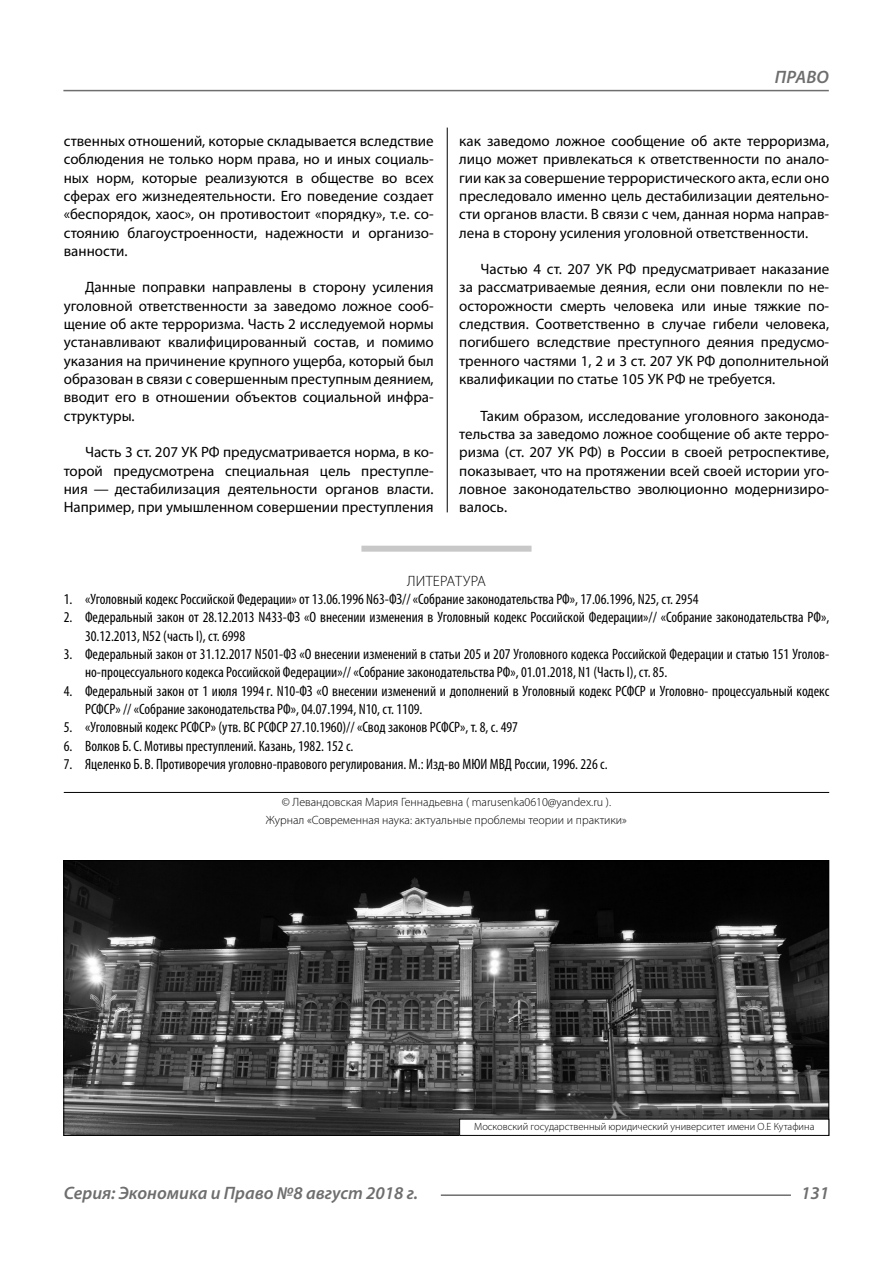
<style>
.page{position:relative;width:893px;height:1263px;background:#fff}
.page>*{position:absolute;margin:0;border:0;box-sizing:border-box;transform-origin:0 0}
.t1{font:italic 600 18px "Myriad Pro";color:#6e6e6e}
.Normal{font:15px/18.3px "Myriad Pro";color:#000;text-align:justify}
.t2{font:condensed 15px/18.3px "Myriad Pro";color:#000}
.Literature{font:300 15px "Myriad Pro";letter-spacing:.02em;color:#000}
.Copy{font:300 12px/18.3px "Myriad Pro";color:#000;text-align:center}
.Author-doc{font:300 10.5px "Myriad Pro";color:#000}
</style>
<div class="page">
<hr style="left:63px;top:90px;width:766px;height:1px;background:#6e6e6e">
<hr style="left:441px;top:1194px;width:350px;height:2px;background:#6e6e6e">
<div style="left:361px;top:546px;width:170px;height:6px;background:#c8c8c8"></div>
<hr style="left:64px;top:792px;width:765px;height:1px;background:#000">
<img style="left:65px;top:862px;width:762px;height:272px">
<div style="left:460px;top:1119px;width:369px;height:16px;background:#fff"></div>
<div style="left:459px;top:1119px;width:370px;height:17px;border:1px solid #000"></div>
<hr style="left:447px;top:128px;width:1px;height:384px;background:#000">
<p class="Normal" style="left:64px;top:131px;width:371px">ственных отношений, которые складывается вследствие соблюдения не только норм права, но и иных социаль&shy;ных норм, которые реализуются в обществе во всех сферах его жизнедеятельности. Его поведение создает «беспорядок, хаос», он противостоит «порядку», т.е. со&shy;стоянию благоустроенности, надежности и организо&shy;ванности.</p>
<p class="Normal" style="left:64px;top:278px;width:371px;text-indent:21px">Данные поправки направлены в сторону усиления уголовной ответственности за заведомо ложное сооб&shy;щение об акте терроризма. Часть 2 исследуемой нормы устанавливают квалифицированный состав, и помимо указания на причинение крупного ущерба, который был образован в связи с совершенным преступным деянием, вводит его в отношении объектов социальной инфра&shy;структуры.</p>
<p class="Normal" style="left:64px;top:443px;width:371px;text-indent:21px">Часть 3 ст. 207 УК РФ предусматривается норма, в ко&shy;торой предусмотрена специальная цель преступле&shy;ния — дестабилизация деятельности органов власти.<br>Например, при умышленном совершении преступления</p>
<p class="t1" style="left:775px;top:66px;width:24px">Право</p>
<p class="Normal" style="left:459px;top:131px;width:371px">как заведомо ложное сообщение об акте терроризма, лицо может привлекаться к ответственности по анало&shy;гии как за совершение террористического акта, если оно преследовало именно цель дестабилизации деятельно&shy;сти органов власти. В связи с чем, данная норма направ&shy;лена в сторону усиления уголовной ответственности.</p>
<p class="Normal" style="left:459px;top:260px;width:371px;text-indent:21px">Частью 4 ст. 207 УК РФ предусматривает наказание за рассматриваемые деяния, если они повлекли по не&shy;осторожности смерть человека или иные тяжкие по&shy;следствия. Соответственно в случае гибели человека, погибшего вследствие преступного деяния предусмо&shy;тренного частями 1, 2 и 3 ст. 207 УК РФ дополнительной квалификации по статье 105 УК РФ не требуется.</p>
<p class="Normal" style="left:459px;top:406px;width:371px;text-indent:21px">Таким образом, исследование уголовного законода&shy;тельства за заведомо ложное сообщение об акте терро&shy;ризма (ст. 207 УК РФ) в России в своей ретроспективе, показывает, что на протяжении всей своей истории уго&shy;ловное законодательство эволюционно модернизиро&shy;валось.</p>
<p class="Literature" style="left:407px;top:572px;width:80px">ЛИТЕРАТУРА</p>
<p class="t2" style="left:64px;top:590px;width:636px">1. «Уголовный кодекс Российской Федерации» от 13.06.1996 N63-ФЗ// «Собрание законодательства РФ», 17.06.1996, N25, ст. 2954</p>
<p class="t2" style="left:85px;top:608px;width:746px;text-indent:-21px">2. Федеральный закон от 28.12.2013 N433-ФЗ «О внесении изменения в Уголовный кодекс Российской Федерации»// «Собрание законодательства РФ»,<br>30.12.2013, N52 (часть I), ст. 6998</p>
<p class="t2" style="left:85px;top:645px;width:746px;text-indent:-21px">3. Федеральный закон от 31.12.2017 N501-ФЗ «О внесении изменений в статьи 205 и 207 Уголовного кодекса Российской Федерации и статью 151 Уголов&shy;но-процессуального кодекса Российской Федерации»// «Собрание законодательства РФ», 01.01.2018, N1 (Часть I), ст. 85.</p>
<p class="t2" style="left:85px;top:681px;width:746px;text-indent:-21px">4. Федеральный закон от 1 июля 1994 г. N10-ФЗ «О внесении изменений и дополнений в Уголовный кодекс РСФСР и Уголовно- процессуальный кодекс<br>РСФСР» // «Собрание законодательства РФ», 04.07.1994, N10, ст. 1109.</p>
<p class="t2" style="left:64px;top:718px;width:456px">5. «Уголовный кодекс РСФСР» (утв. ВС РСФСР 27.10.1960)// «Свод законов РСФСР», т. 8, с. 497</p>
<p class="t2" style="left:64px;top:736px;width:291px">6. Волков Б.С. Мотивы преступлений. Казань, 1982. 152 с.</p>
<p class="t2" style="left:64px;top:755px;width:545px">7. Яцеленко Б. В. Противоречия уголовно-правового регулирования. М.: Изд-во МЮИ МВД России, 1996. 226 с.</p>
<p class="Copy" style="left:266px;top:792px;width:363px">© Левандовская Мария Геннадьевна ( marusenka0610@yandex.ru ).<br>Журнал «Современная наука: актуальные проблемы теории и практики»</p>
<p class="Author-doc" style="left:474px;top:1120px;width:342px">Московский государственный юридический университет имени О.Е Кутафина</p>
<p class="t1" style="left:64px;top:1182px;width:356px">Серия: Экономика и Право №8 август 2018 г.</p>
<p class="t1" style="left:801px;top:1182px;width:30px">131</p>
</div>
